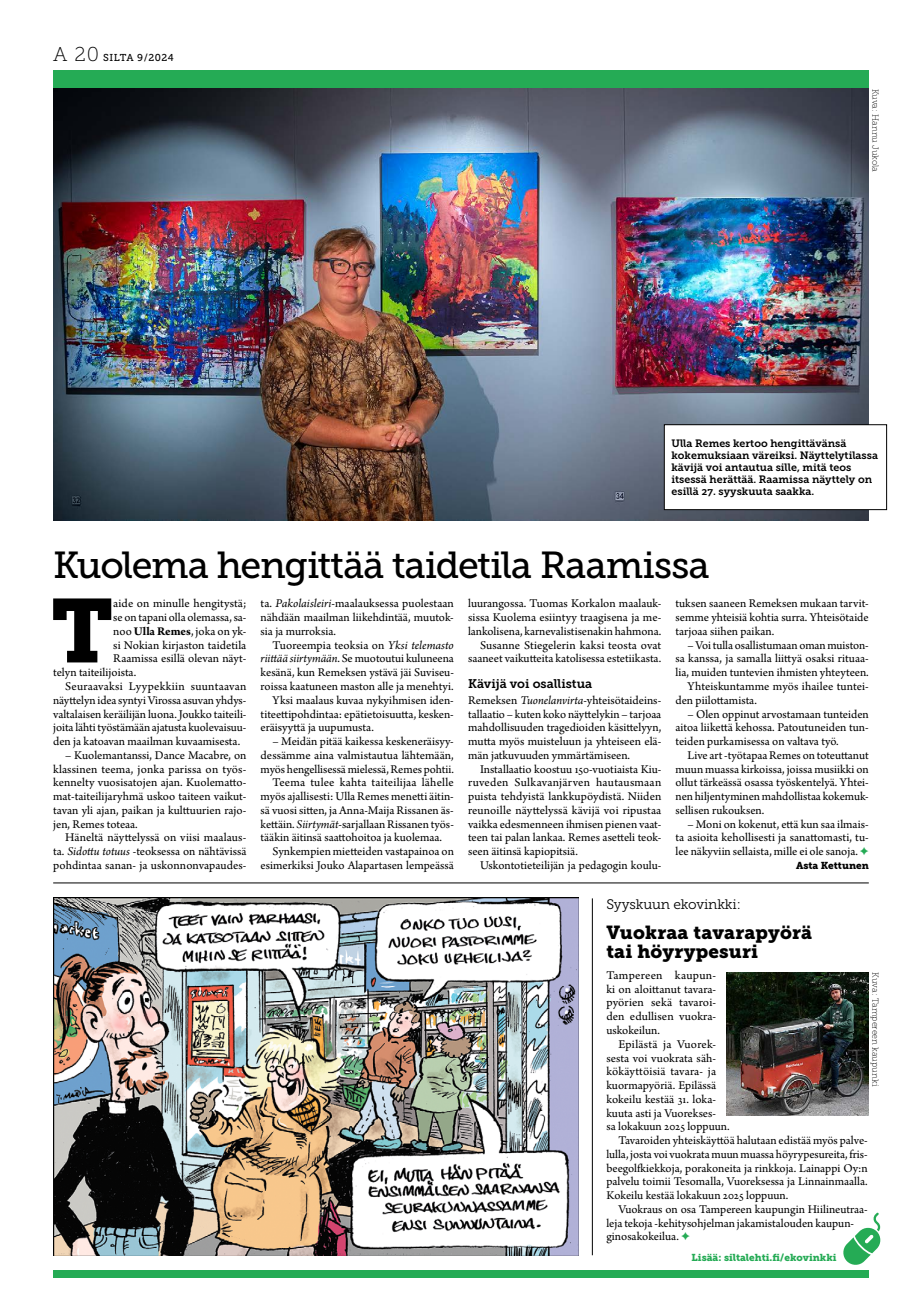
<style>
.page{position:relative;width:922px;height:1312px;background:#fff}
.page>*{position:absolute;margin:0;border:0;box-sizing:border-box;transform-origin:0 0}
.t1{font:89.38px "Museo Slab 900";color:#000}
.t2{font:37.5px "Museo Slab 500";letter-spacing:-.025em;color:#000}
.t3{font:18.75px/18.8px "Museo Slab 900";letter-spacing:.01em;color:#000}
.t4{font:13.75px "Museo Slab 300";letter-spacing:-.01em;color:#000}
.t5{font:12.5px/13.8px "Arno Pro";color:#000;text-align:justify}
.t6{font:12.5px "Arno Pro";letter-spacing:.02em;color:#000}
.t7{font:12.5px "Museo Slab 700";color:#000}
.t8{font:10.62px/11.9px "Museo Slab 700";color:#000}
.t9{font:10px "Museo Slab 900";color:#25ab55}
.t10{font:10px "Museo Slab 500";letter-spacing:.03em;color:#000}
.t11{font:10px "Museo Slab 900";color:#000}
.t12{font:8.75px "Museo Slab 100";color:#000}
.s1{font-family:"Museo Slab 100";font-size:20px}
.s2{font-style:italic}
.s3{color:#25ab55}
.s4{font-weight:700}
</style>
<div class="page">
<div style="left:53px;top:70px;width:815px;height:19px;background:#25ab55"></div>
<div style="left:53px;top:1269px;width:815px;height:7px;background:#25ab55"></div>
<hr style="left:53px;top:882px;width:815px;height:1px;background:#000">
<img style="left:53px;top:89px;width:815px;height:431px">
<div style="left:664px;top:424px;width:222px;height:85px;background:#fff"></div>
<div style="left:664px;top:424px;width:222px;height:85px;border:1px solid #000"></div>
<img style="left:53px;top:897px;width:525px;height:357px">
<svg style="left:843px;top:1212px;width:38px;height:53px"></svg>
<hr style="left:592px;top:898px;width:1px;height:356px;background:#000">
<img style="left:726px;top:972px;width:142px;height:143px">
<p class="t10" style="left:53px;top:52px;width:122px"><span class="s1">A 20</span> SILTA 9/2024</p>
<p class="t12" style="left:879px;top:89px;width:85px;rotate:90deg">Kuva: Hannu Jukola</p>
<p class="t8" style="left:671px;top:438px;width:208px">Ulla Remes kertoo hengittävänsä kokemuksiaan väreiksi. Näyttelytilassa kävijä voi antautua sille, mitä teos itsessä herättää. Raamissa näyttely on esillä 27. syyskuuta saakka.</p>
<h2 class="t2" style="left:53px;top:544px;width:657px">Kuolema hengittää taidetila Raamissa</h2>
<h1 class="t1" style="left:51px;top:579px;width:64px">T</h1>
<p class="t5" style="left:113px;top:597px;width:135px">aide on minulle hengitystä;</p>
<p class="t5" style="left:260px;top:597px;width:195px">ta. <span class="s2">Pakolaisleiri</span>-maalauksessa puolestaan nähdään maailman liikehdintää, muutok&shy;sia ja murroksia.</p>
<p class="t5" style="left:272px;top:638px;width:183px">Tuoreempia teoksia on <span class="s2">Yksi telemasto</span></p>
<p class="t5" style="left:260px;top:652px;width:195px"><span class="s2">riittää siirtymään</span>. Se muotoutui kuluneena</p>
<p class="t5" style="left:260px;top:666px;width:195px">kesänä, kun Remeksen ystävä jäi Suviseu-</p>
<p class="t5" style="left:260px;top:680px;width:195px">roissa kaatuneen maston alle ja menehtyi.</p>
<p class="t5" style="left:272px;top:693px;width:183px">Yksi maalaus kuvaa nykyihmisen iden-</p>
<p class="t5" style="left:260px;top:707px;width:195px">titeettipohdintaa: epätietoisuutta, kesken-</p>
<p class="t5" style="left:260px;top:721px;width:115px">eräisyyttä ja uupumusta.</p>
<p class="t5" style="left:272px;top:735px;width:183px">– Meidän pitää kaikessa keskeneräisyy-</p>
<p class="t5" style="left:260px;top:748px;width:195px">dessämme aina valmistautua lähtemään,</p>
<p class="t5" style="left:260px;top:762px;width:195px">myös hengellisessä mielessä, Remes pohtii.</p>
<p class="t5" style="left:272px;top:776px;width:183px">Teema tulee kahta taiteilijaa lähelle</p>
<p class="t5" style="left:260px;top:790px;width:195px">myös ajallisesti: Ulla Remes menetti äitin-</p>
<p class="t5" style="left:260px;top:803px;width:195px">sä vuosi sitten, ja Anna-Maija Rissanen äs-</p>
<p class="t5" style="left:260px;top:817px;width:195px">kettäin. <span class="s2">Siirtymät</span>-sarjallaan Rissanen työs-</p>
<p class="t5" style="left:260px;top:831px;width:183px">tääkin äitinsä saattohoitoa ja kuolemaa.</p>
<p class="t5" style="left:272px;top:845px;width:183px">Synkempien mietteiden vastapainoa on</p>
<p class="t5" style="left:260px;top:858px;width:195px">esimerkiksi Jouko Alapartasen lempeässä</p>
<p class="t5" style="left:468px;top:597px;width:195px;text-align:right">luurangossa. Tuomas Korkalon maalauk&shy;sissa Kuolema esiintyy traagisena ja me&shy;lankolisena, karnevalistisenakin hahmona.<br>Susanne Stiegelerin kaksi teosta ovat saaneet vaikutteita katolisessa estetiikasta.</p>
<p class="t7" style="left:468px;top:676px;width:126px">Kävijä voi osallistua</p>
<p class="t5" style="left:468px;top:693px;width:195px">Remeksen <span class="s2">Tuonelanvirta</span>-yhteisötaideins&shy;tallaatio – kuten koko näyttelykin – tarjoaa mahdollisuuden tragedioiden käsittelyyn, mutta myös muisteluun ja yhteiseen elä&shy;män jatkuvuuden ymmärtämiseen.</p>
<p class="t5" style="left:468px;top:762px;width:195px;text-indent:12px">Installaatio koostuu 150-vuotiaista Kiu&shy;ruveden Sulkavanjärven hautausmaan puista tehdyistä lankkupöydistä. Niiden reunoille näyttelyssä kävijä voi ripustaa vaikka edesmenneen ihmisen pienen vaat&shy;teen tai palan lankaa. Remes asetteli teok&shy;seen äitinsä kapiopitsiä.</p>
<p class="t5" style="left:480px;top:858px;width:183px">Uskontotieteilijän ja pedagogin koulu-</p>
<p class="t5" style="left:675px;top:597px;width:195px">tuksen saaneen Remeksen mukaan tarvit&shy;semme yhteisiä kohtia surra. Yhteisötaide tarjoaa siihen paikan.</p>
<p class="t5" style="left:687px;top:638px;width:183px">– Voi tulla osallistumaan oman muiston-</p>
<p class="t5" style="left:675px;top:652px;width:195px">sa kanssa, ja samalla liittyä osaksi rituaa-</p>
<p class="t5" style="left:675px;top:666px;width:195px">lia, muiden tuntevien ihmisten yhteyteen.</p>
<p class="t5" style="left:687px;top:680px;width:183px">Yhteiskuntamme myös ihailee tuntei-</p>
<p class="t5" style="left:675px;top:693px;width:83px">den piilottamista.</p>
<p class="t5" style="left:675px;top:707px;width:195px;text-indent:12px">– Olen oppinut arvostamaan tunteiden aitoa liikettä kehossa. Patoutuneiden tun&shy;teiden purkamisessa on valtava työ.</p>
<p class="t5" style="left:675px;top:748px;width:195px;text-indent:12px">Live art -työtapaa Remes on toteuttanut muun muassa kirkoissa, joissa musiikki on ollut tärkeässä osassa työskentelyä. Yhtei&shy;nen hiljentyminen mahdollistaa kokemuk&shy;sellisen rukouksen.</p>
<p class="t5" style="left:675px;top:817px;width:195px;text-indent:12px">– Moni on kokenut, että kun saa ilmais&shy;ta asioita kehollisesti ja sanattomasti, tu&shy;lee näkyviin sellaista, mille ei ole sanoja. <span class="s3">✦</span></p>
<p class="t11" style="left:795px;top:859px;width:74px">Asta Kettunen</p>
<p class="t5" style="left:113px;top:611px;width:135px">se on tapani olla olemassa, sa-</p>
<p class="t5" style="left:113px;top:625px;width:135px">noo <span class="s4">Ulla Remes</span>, joka on yk-</p>
<p class="t5" style="left:113px;top:638px;width:135px">si Nokian kirjaston taidetila</p>
<p class="t5" style="left:113px;top:652px;width:135px">Raamissa esillä olevan näyt-</p>
<p class="t5" style="left:53px;top:666px;width:85px">telyn taiteilijoista.</p>
<p class="t6" style="left:65px;top:679px;width:183px">Seuraavaksi Lyypekkiin suuntaavan</p>
<p class="t5" style="left:53px;top:693px;width:195px">näyttelyn idea syntyi Virossa asuvan yhdys-</p>
<p class="t5" style="left:53px;top:707px;width:195px">valtalaisen keräilijän luona. Joukko taiteili-</p>
<p class="t5" style="left:53px;top:721px;width:195px">joita lähti työstämään ajatusta kuolevaisuu-</p>
<p class="t5" style="left:53px;top:735px;width:188px">den ja katoavan maailman kuvaamisesta.</p>
<p class="t5" style="left:53px;top:748px;width:195px;text-indent:12px">– Kuolemantanssi, Dance Macabre, on klassinen teema, jonka parissa on työs&shy;kennelty vuosisatojen ajan. Kuolematto&shy;mat-taiteilijaryhmä uskoo taiteen vaikut&shy;tavan yli ajan, paikan ja kulttuurien rajo&shy;jen, Remes toteaa.</p>
<p class="t5" style="left:53px;top:831px;width:195px;text-indent:12px">Häneltä näyttelyssä on viisi maalaus&shy;ta. <span class="s2">Sidottu totuus</span> -teoksessa on nähtävissä pohdintaa sanan- ja uskonnonvapaudes-</p>
<p class="t4" style="left:606px;top:896px;width:136px">Syyskuun ekovinkki:</p>
<h3 class="t3" style="left:606px;top:923px;width:207px">Vuokraa tavarapyörä tai höyrypesuri</h3>
<p class="t5" style="left:606px;top:968px;width:111px">Tampereen kaupun&shy;ki on aloittanut tavara&shy;pyörien sekä tavaroi&shy;den edullisen vuokra&shy;uskokeilun.</p>
<p class="t5" style="left:618px;top:1037px;width:99px">Epilästä ja Vuorek-</p>
<p class="t5" style="left:606px;top:1051px;width:111px">sesta voi vuokrata säh-</p>
<p class="t5" style="left:606px;top:1065px;width:111px">kökäyttöisiä tavara- ja</p>
<p class="t5" style="left:606px;top:1078px;width:111px">kuormapyöriä. Epilässä</p>
<p class="t5" style="left:606px;top:1092px;width:111px">kokeilu kestää 31. loka-</p>
<p class="t5" style="left:606px;top:1106px;width:111px">kuuta asti ja Vuorekses-</p>
<p class="t5" style="left:606px;top:1120px;width:125px">sa lokakuun 2025 loppuun.</p>
<p class="t5" style="left:618px;top:1133px;width:251px">Tavaroiden yhteiskäyttöä halutaan edistää myös palve-</p>
<p class="t5" style="left:606px;top:1147px;width:263px">lulla, josta voi vuokrata muun muassa höyrypesureita, fris-</p>
<p class="t5" style="left:606px;top:1161px;width:263px">beegolfkiekkoja, porakoneita ja rinkkoja. Lainappi Oy:n</p>
<p class="t5" style="left:606px;top:1175px;width:263px">palvelu toimii Tesomalla, Vuoreksessa ja Linnainmaalla.</p>
<p class="t5" style="left:606px;top:1188px;width:183px">Kokeilu kestää lokakuun 2025 loppuun.</p>
<p class="t5" style="left:618px;top:1202px;width:251px">Vuokraus on osa Tampereen kaupungin Hiilineutraa-</p>
<p class="t5" style="left:606px;top:1216px;width:249px">leja tekoja -kehitysohjelman jakamistalouden kaupun-</p>
<p class="t5" style="left:606px;top:1230px;width:85px">ginosakokeilua. <span class="s3">✦</span></p>
<p class="t12" style="left:879px;top:972px;width:115px;rotate:90deg">Kuva: Tampereen kaupunki</p>
<p class="t9" style="left:691px;top:1250px;width:146px">Lisää: siltalehti.fi/ekovinkki</p>
</div>
